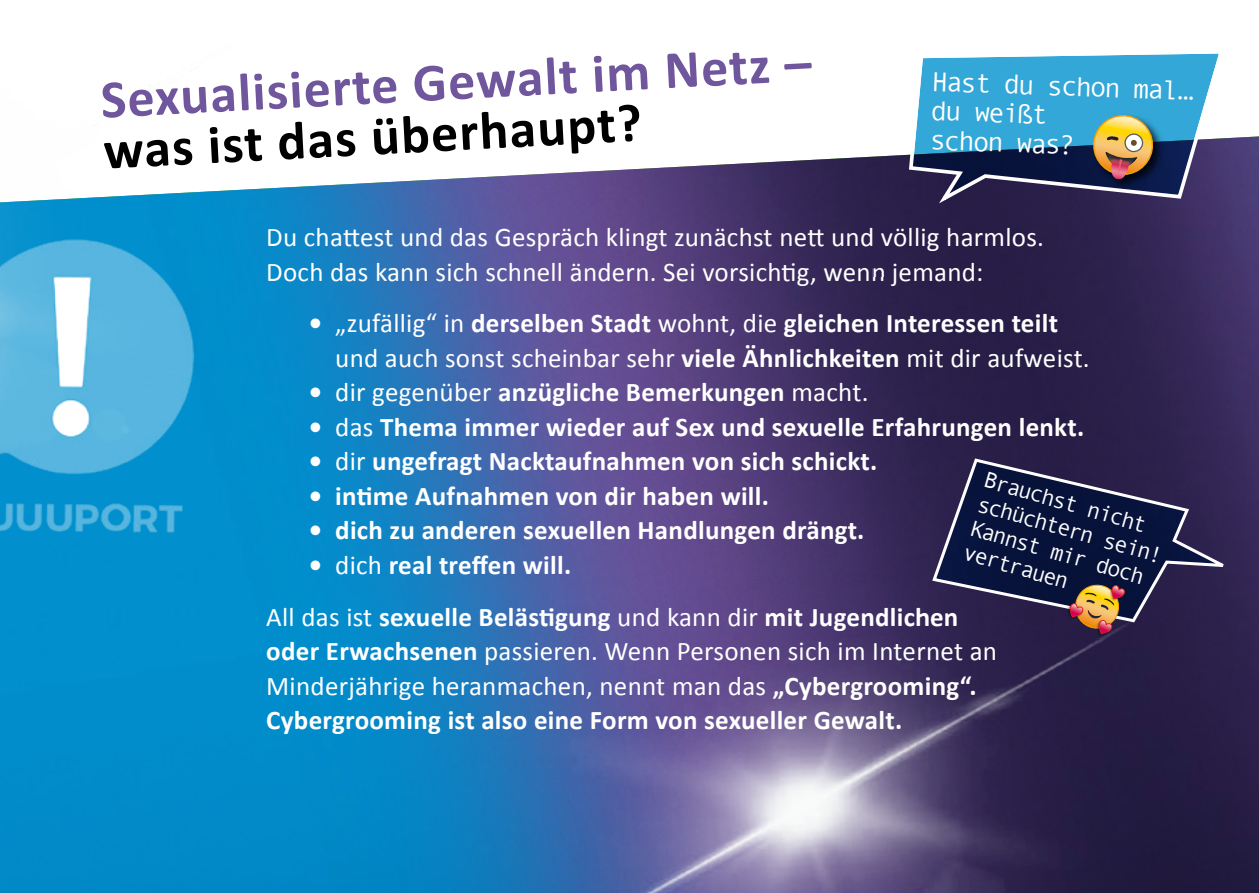
<style>
.page{position:relative;width:1259px;height:893px;background:#fff}
.page>*{position:absolute;margin:0;border:0;box-sizing:border-box;transform-origin:0 0}
.t1{font:700 54px "Calibri";color:#70569c}
.t2{font:700 54px "Calibri";color:#000}
.t3{font:27.3px/29.1px "Andale Mono";color:#fff}
.t4{font:700 27px/34.5px "Calibri";letter-spacing:.01em;color:#fff}
.t5{font:27px/34.5px "Calibri";letter-spacing:.01em;color:#fff}
.t6{font:22.5px/25.2px "Andale Mono";color:#fff}
.s1{font-weight:700}
.s2{font-weight:400}
</style>
<div class="page">
<img style="left:0;top:156px;width:1259px;height:737px">
<img style="left:288px;top:535px;width:971px;height:358px">
<img style="left:0;top:156px;width:479px;height:487px">
<img style="left:0;top:227px;width:242px;height:335px">
<svg style="left:874px;top:53px;width:385px;height:224px;background:#4b6990"></svg>
<div style="left:1091px;top:113px;width:73px;height:78px;background:#000;opacity:.75"></div>
<img style="left:1087px;top:110px;width:71px;height:71px">
<svg style="left:921px;top:439px;width:319px;height:199px;background:#25234b"></svg>
<img style="left:1066px;top:582px;width:60px;height:55px">
<h1 class="t1" style="left:99px;top:62px;width:713px;rotate:-3deg">Sexualisierte Gewalt im Netz –</h1>
<h1 class="t2" style="left:101px;top:113px;width:540px;rotate:-3deg">was ist das überhaupt?</h1>
<p class="t3" style="left:932px;top:66px;width:264px;rotate:2deg">Hast du schon mal… du weißt<br>schon was?</p>
<p class="t5" style="left:266px;top:219px;width:779px">Du chattest und das Gespräch klingt zunächst nett und völlig harmlos.<br>Doch das kann sich schnell ändern. Sei vorsichtig, wenn jemand:</p>
<p class="t5" style="left:335px;top:305px;width:756px;text-indent:-26px"><span class="s1">•</span> „zufällig“ in <span class="s1">derselben Stadt</span> wohnt, die <span class="s1">gleichen Interessen teilt </span>und auch sonst scheinbar sehr <span class="s1">viele Ähnlichkeiten</span> mit dir aufweist.</p>
<p class="t4" style="left:309px;top:374px;width:561px">• <span class="s2">dir gegenüber</span> anzügliche Bemerkungen <span class="s2">macht.</span></p>
<p class="t4" style="left:309px;top:409px;width:777px">• <span class="s2">das</span> Thema immer wieder auf Sex und sexuelle Erfahrungen lenkt.</p>
<p class="t4" style="left:309px;top:443px;width:570px">• <span class="s2">dir</span> ungefragt Nacktaufnahmen von sich schickt.</p>
<p class="t4" style="left:309px;top:478px;width:462px">• intime Aufnahmen von dir haben will.</p>
<p class="t4" style="left:309px;top:512px;width:557px">• dich zu anderen sexuellen Handlungen drängt.</p>
<p class="t4" style="left:266px;top:538px;width:693px;line-height:51.9px;text-indent:42px">• <span class="s2">dich</span> real treffen will.<br><span class="s2">All das ist</span> sexuelle Belästigung <span class="s2">und kann dir</span> mit Jugendlichen</p>
<p class="t4" style="left:266px;top:633px;width:732px">oder Erwachsenen <span class="s2">passieren. Wenn Personen sich im Internet an<br>Minderjährige heranmachen, nennt man das</span> „Cybergrooming“.<br>Cybergrooming ist also eine Form von sexueller Gewalt.</p>
<p class="t6" style="left:988px;top:466px;width:193px;rotate:16deg">Brauchst nicht schüchtern sein!<br>Kannst mir doch vertrauen</p>
</div>
